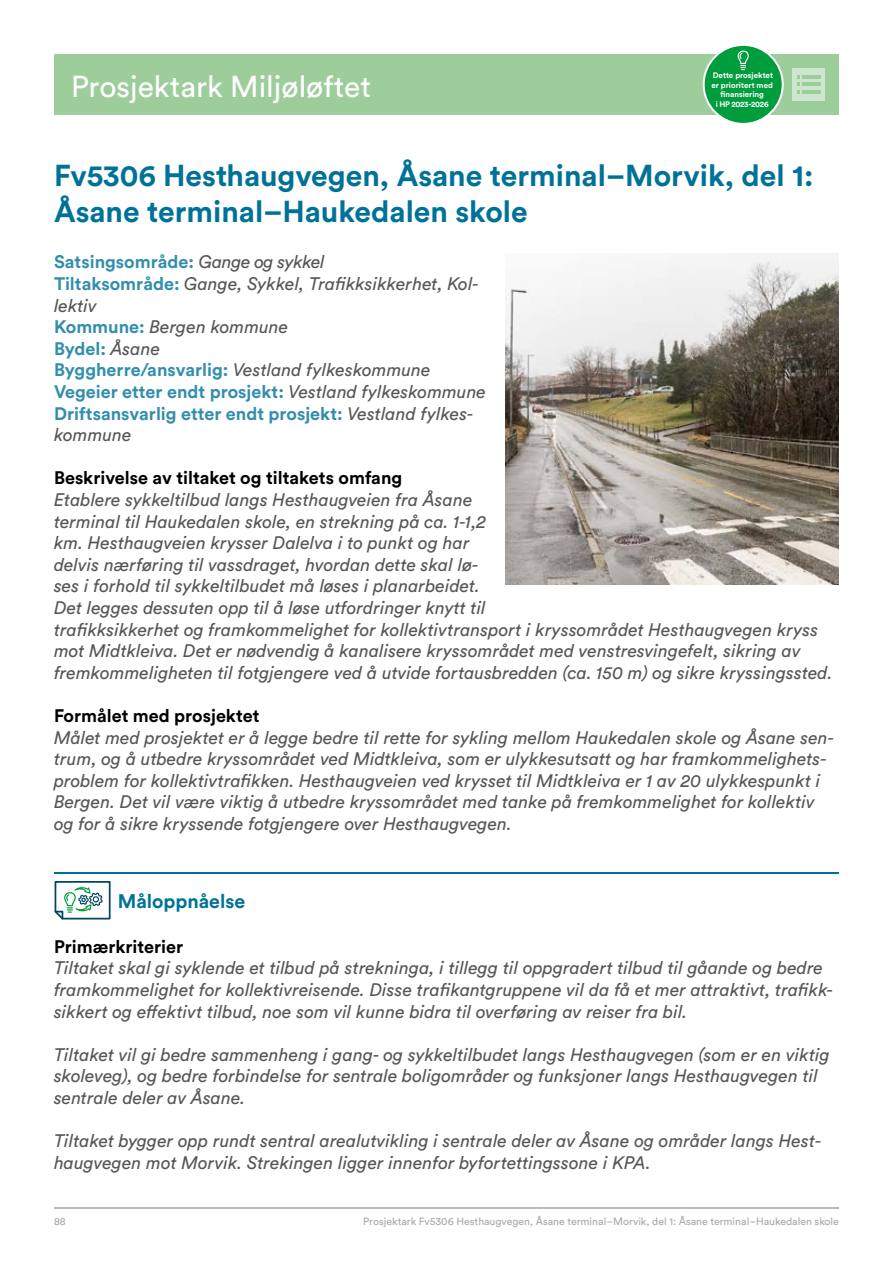
<style>
.page{position:relative;width:893px;height:1263px;background:#fff}
.page>*{position:absolute;margin:0;border:0;box-sizing:border-box;transform-origin:0 0}
.ML_-_Tittel_H1{font:700 30px/36px "Circular Std";color:#007298}
.t1{font:30px "Circular Std";color:#fff}
.ML_-_Overskrift_H2{font:700 19.5px "Circular Std";color:#007298}
.ML_-_Brød_1{font:italic 18px/21.6px "Circular Std";color:#575756}
.ML_-_Brød_1-2{font:700 18px/21.6px "Circular Std";color:#338ead}
.ML_-_Overskrift_H3{font:700 18px "Circular Std";color:#000}
.ML_-_Brød_1-3{font:10.5px "Circular Std";color:#a8a8a7}
.t2{font:700 7.95px/9.6px "Circular Std";color:#fff;text-align:center}
.s1{font-weight:400;font-style:italic;color:#575756}
.s2{font-weight:700;font-style:normal;color:#338ead}
</style>
<div class="page">
<hr style="left:54px;top:1208px;width:785px;height:1px;background:#bcbcbc">
<div style="left:54px;top:54px;width:785px;height:61px;background:#9ccd9a"></div>
<div style="left:704px;top:45px;width:79px;height:79px;background:#009d3d;border-radius:50%"></div>
<div style="left:703px;top:44px;width:81px;height:81px;border:2px solid #fff;border-radius:50%"></div>
<svg style="left:738px;top:51px;width:11px;height:19px"></svg>
<div style="left:793px;top:68px;width:32px;height:33px;background:#cee6cd"></div>
<hr style="left:802px;top:76px;width:18px;height:3px;background:#9ccd9a">
<hr style="left:802px;top:83px;width:18px;height:3px;background:#9ccd9a">
<hr style="left:802px;top:90px;width:18px;height:3px;background:#9ccd9a">
<svg style="left:797px;top:76px;width:3px;height:17px"></svg>
<hr style="left:54px;top:872px;width:785px;height:1px;background:#007298">
<svg style="left:54px;top:881px;width:57px;height:39px"></svg>
<img style="left:506px;top:254px;width:333px;height:331px">
<h1 class="t1" style="left:71px;top:68px;width:302px">Prosjektark Miljøløftet</h1>
<p class="t2" style="left:711px;top:70px;width:63px">Dette prosjektet er prioritert med finansiering<br>i HP 2023-2026</p>
<h1 class="ML_-_Tittel_H1" style="left:54px;top:157px;width:761px">Fv5306 Hesthaugvegen, Åsane terminal–Morvik, del 1:<br>Åsane terminal–Haukedalen skole</h1>
<p class="ML_-_Brød_1-2" style="left:54px;top:251px;width:272px">Satsingsområde: <span class="s1">Gange og sykkel</span></p>
<p class="ML_-_Brød_1" style="left:54px;top:273px;width:427px"><span class="s2">Tiltaksområde:</span> Gange, Sykkel, Trafikksikkerhet, Kol&shy;lektiv</p>
<p class="ML_-_Brød_1" style="left:54px;top:316px;width:236px"><span class="s2">Kommune:</span> Bergen kommune</p>
<p class="ML_-_Brød_1-2" style="left:54px;top:337px;width:108px">Bydel: <span class="s1">Åsane</span></p>
<p class="ML_-_Brød_1" style="left:54px;top:359px;width:378px"><span class="s2">Byggherre/ansvarlig:</span> Vestland fylkeskommune</p>
<p class="ML_-_Brød_1-2" style="left:54px;top:380px;width:434px">Vegeier etter endt prosjekt: <span class="s1">Vestland fylkeskommune</span></p>
<p class="ML_-_Brød_1-2" style="left:54px;top:402px;width:421px">Driftsansvarlig etter endt prosjekt: <span class="s1">Vestland fylkes&shy;kommune</span></p>
<h3 class="ML_-_Overskrift_H3" style="left:54px;top:466px;width:350px">Beskrivelse av tiltaket og tiltakets omfang</h3>
<p class="ML_-_Brød_1" style="left:54px;top:489px;width:780px">Etablere sykkeltilbud langs Hesthaugveien fra Åsane<br>terminal til Haukedalen skole, en strekning på ca. 1-1,2<br>km. Hesthaugveien krysser Dalelva i to punkt og har<br>delvis nærføring til vassdraget, hvordan dette skal lø-<br>ses i forhold til sykkeltilbudet må løses i planarbeidet.<br>Det legges dessuten opp til å løse utfordringer knytt til<br>trafikksikkerhet og framkommelighet for kollektivtransport i kryssområdet Hesthaugvegen kryss mot Midtkleiva. Det er nødvendig å kanalisere kryssområdet med venstresvingefelt, sikring av fremkommeligheten til fotgjengere ved å utvide fortausbredden (ca. 150 m) og sikre kryssingssted.</p>
<h3 class="ML_-_Overskrift_H3" style="left:54px;top:704px;width:207px">Formålet med prosjektet</h3>
<p class="ML_-_Brød_1" style="left:54px;top:726px;width:782px">Målet med prosjektet er å legge bedre til rette for sykling mellom Haukedalen skole og Åsane sen&shy;trum, og å utbedre kryssområdet ved Midtkleiva, som er ulykkesutsatt og har framkommelighets&shy;problem for kollektivtrafikken. Hesthaugveien ved krysset til Midtkleiva er 1 av 20 ulykkespunkt i Bergen. Det vil være viktig å utbedre kryssområdet med tanke på fremkommelighet for kollektiv og for å sikre kryssende fotgjengere over Hesthaugvegen.</p>
<h2 class="ML_-_Overskrift_H2" style="left:118px;top:888px;width:129px">Måloppnåelse</h2>
<h3 class="ML_-_Overskrift_H3" style="left:54px;top:935px;width:131px">Primærkriterier</h3>
<p class="ML_-_Brød_1" style="left:54px;top:957px;width:781px">Tiltaket skal gi syklende et tilbud på strekninga, i tillegg til oppgradert tilbud til gåande og bedre framkommelighet for kollektivreisende. Disse trafikantgruppene vil da få et mer attraktivt, trafikk&shy;sikkert og effektivt tilbud, noe som vil kunne bidra til overføring av reiser fra bil.</p>
<p class="ML_-_Brød_1" style="left:54px;top:1043px;width:777px">Tiltaket vil gi bedre sammenheng i gang- og sykkeltilbudet langs Hesthaugvegen (som er en viktig skoleveg), og bedre forbindelse for sentrale boligområder og funksjoner langs Hesthaugvegen til sentrale deler av Åsane.</p>
<p class="ML_-_Brød_1" style="left:54px;top:1130px;width:769px">Tiltaket bygger opp rundt sentral arealutvikling i sentrale deler av Åsane og områder langs Hest&shy;haugvegen mot Morvik. Strekingen ligger innenfor byfortettingssone i KPA.</p>
<p class="ML_-_Brød_1-3" style="left:54px;top:1215px;width:13px">88</p>
<p class="ML_-_Brød_1-3" style="left:363px;top:1215px;width:477px">Prosjektark Fv5306 Hesthaugvegen, Åsane terminal–Morvik, del 1: Åsane terminal–Haukedalen skole</p>
</div>
